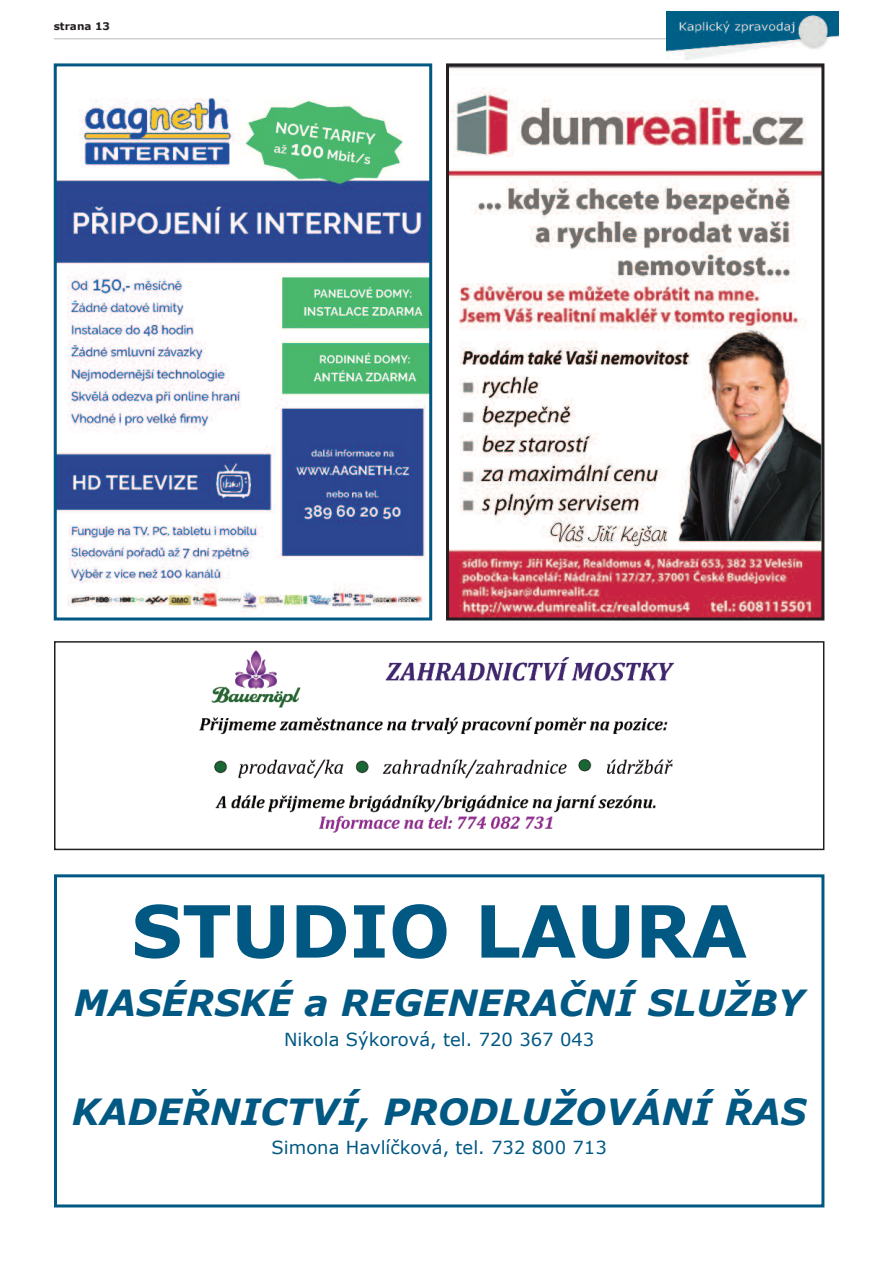
<style>
.page{position:relative;width:893px;height:1263px;background:#fff}
.page>*{position:absolute;margin:0;border:0;box-sizing:border-box;transform-origin:0 0}
.t1{font:700 72px "Verdana";color:#005883}
.t2{font:italic 700 36px "Verdana";color:#005883}
.t3{font:18px "Verdana";color:#005883}
.t4{font:700 10.5px "Verdana";color:#231f20}
</style>
<div class="page">
<hr style="left:54px;top:38px;width:784px;height:1px;background:#cbcccd">
<img style="left:666px;top:11px;width:173px;height:49px">
<img style="left:58px;top:97px;width:370px;height:515px">
<div style="left:54px;top:63px;width:378px;height:557px;border:3px solid #005883"></div>
<img style="left:450px;top:67px;width:370px;height:549px">
<div style="left:446px;top:63px;width:378px;height:557px;border:3px solid #231f20"></div>
<div style="left:54px;top:641px;width:770px;height:209px;border:2px solid #231f20"></div>
<div style="left:54px;top:874px;width:770px;height:333px;border:3px solid #005883"></div>
<img style="left:199px;top:650px;width:476px;height:183px">
<p class="t4" style="left:54px;top:19px;width:58px">strana 13</p>
<h1 class="t1" style="left:131px;top:885px;width:618px">STUDIO LAURA</h1>
<h2 class="t2" style="left:74px;top:980px;width:732px">MASÉRSKÉ a REGENERAČNÍ SLUŽBY</h2>
<p class="t3" style="left:284px;top:1028px;width:312px">Nikola Sýkorová, tel. 720 367 043</p>
<h2 class="t2" style="left:72px;top:1088px;width:736px">KADEŘNICTVÍ, PRODLUŽOVÁNÍ ŘAS</h2>
<p class="t3" style="left:272px;top:1136px;width:337px">Simona Havlíčková, tel. 732 800 713</p>
</div>
